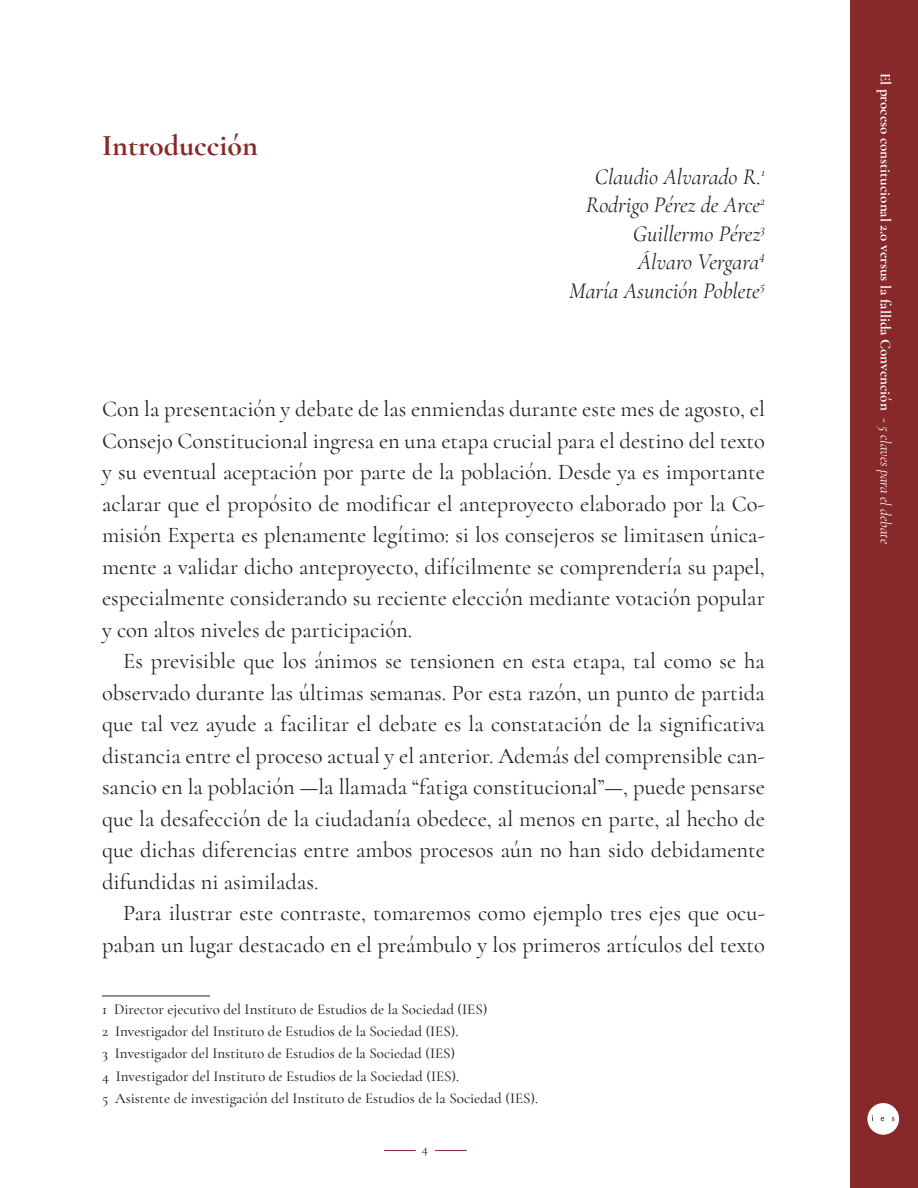
<style>
.page{position:relative;width:918px;height:1188px;background:#fff}
.page>*{position:absolute;margin:0;border:0;box-sizing:border-box;transform-origin:0 0}
.t1{font:700 30px "Cormorant Garamond";color:#87292b}
.t2{font:22.5px/31.5px "Cormorant";color:#231f20;text-align:justify}
.t3{font:italic 22.5px/28.5px "Cormorant Garamond";color:#231f20;text-align:right}
.t4{font:500 15px/22.2px "Cormorant Garamond";color:#231f20}
.t5{font:700 15px "Cormorant";color:#fff}
.t6{font:13.5px "Cormorant Garamond";color:#231f20}
.s1{font-weight:400}
.s2{font-weight:400;font-style:italic}
</style>
<div class="page">
<div style="left:850px;top:0;width:68px;height:1188px;background:#87292b"></div>
<div style="left:867px;top:1103px;width:32px;height:32px;background:#fff;border-radius:50%"></div>
<svg style="left:881px;top:1117px;width:3px;height:4px"></svg>
<hr style="left:384px;top:1150px;width:32px;height:1px;background:#87292b">
<hr style="left:435px;top:1150px;width:32px;height:1px;background:#87292b">
<hr style="left:102px;top:996px;width:108px;height:1px;background:#231f20">
<h1 class="t1" style="left:102px;top:127px;width:157px">Introducción</h1>
<p class="t3" style="left:569px;top:162px;width:197px">Claudio Alvarado R.<sup>1<br></sup>Rodrigo Pérez de Arce<sup>2<br></sup>Guillermo Pérez<sup>3<br></sup>Álvaro Vergara<sup>4<br></sup>María Asunción Poblete<sup>5</sup></p>
<p class="t2" style="left:102px;top:393px;width:664px">Con la presentación y debate de las enmiendas durante este mes de agosto, el Consejo Constitucional ingresa en una etapa crucial para el destino del texto y su eventual aceptación por parte de la población. Desde ya es importante aclarar que el propósito de modificar el anteproyecto elaborado por la Co&shy;misión Experta es plenamente legítimo: si los consejeros se limitasen única&shy;mente a validar dicho anteproyecto, difícilmente se comprendería su papel, especialmente considerando su reciente elección mediante votación popular y con altos niveles de participación.</p>
<p class="t2" style="left:102px;top:645px;width:664px;text-indent:21px">Es previsible que los ánimos se tensionen en esta etapa, tal como se ha observado durante las últimas semanas. Por esta razón, un punto de partida que tal vez ayude a facilitar el debate es la constatación de la significativa distancia entre el proceso actual y el anterior. Además del comprensible can&shy;sancio en la población —la llamada “fatiga constitucional”—, puede pensarse que la desafección de la ciudadanía obedece, al menos en parte, al hecho de que dichas diferencias entre ambos procesos aún no han sido debidamente difundidas ni asimiladas.</p>
<p class="t2" style="left:102px;top:897px;width:664px;text-align:right">Para ilustrar este contraste, tomaremos como ejemplo tres ejes que ocu&shy;paban un lugar destacado en el preámbulo y los primeros artículos del texto</p>
<p class="t4" style="left:102px;top:998px;width:438px">1 Director ejecutivo del Instituto de Estudios de la Sociedad (IES)<br>2 Investigador del Instituto de Estudios de la Sociedad (IES).<br>3 Investigador del Instituto de Estudios de la Sociedad (IES)<br>4 Investigador del Instituto de Estudios de la Sociedad (IES).<br>5 Asistente de investigación del Instituto de Estudios de la Sociedad (IES).</p>
<p class="t6" style="left:422px;top:1141px;width:8px">4</p>
<p class="t5" style="left:895px;top:73px;width:472px;rotate:90deg">El proceso constitucional 2.0 versus la fallida Convención <span class="s1">-</span> <span class="s2">5 claves para el debate</span></p>
</div>
